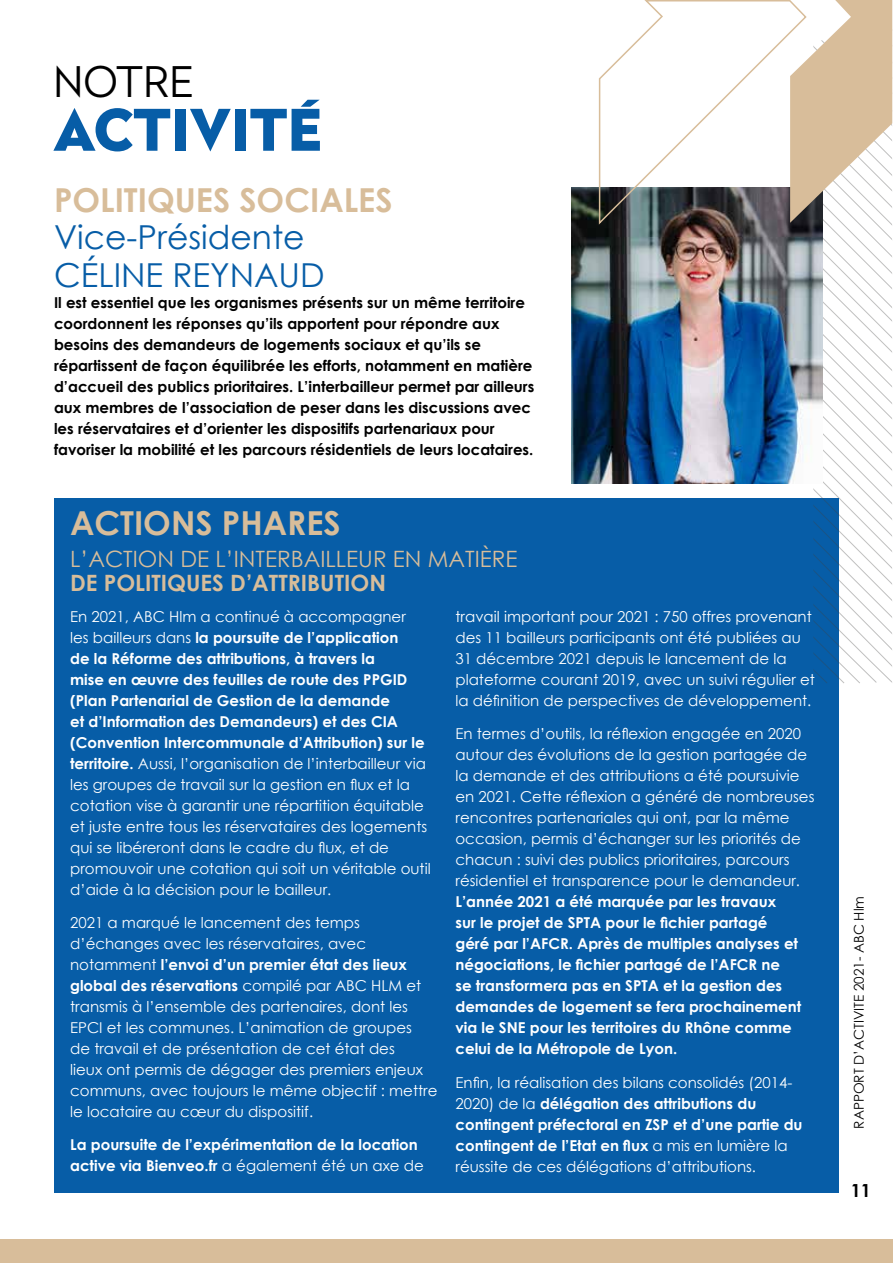
<style>
.page{position:relative;width:893px;height:1263px;background:#fff}
.page>*{position:absolute;margin:0;border:0;box-sizing:border-box;transform-origin:0 0}
.t1{font:900 57px "Radikal";color:#075da7}
.t2{font:300 42px "Radikal";color:#000}
.t3{font:700 33px "Century Gothic";color:#d8bd9a}
.t4{font:33px/37.5px "Century Gothic";color:#075da7}
.t5{font:22.5px "Century Gothic";color:#d8bd9a}
.t6{font:700 22.5px "Century Gothic";color:#d8bd9a}
.t7{font:700 18px "Century Gothic";color:#000}
.t8{font:15px/21px "Century Gothic";color:#fff}
.t9{font:700 15px/21px "Century Gothic";color:#000}
.t10{font:700 15px/21px "Century Gothic";color:#fff}
.t11{font:13.5px "Century Gothic";color:#000}
.s1{font-weight:700}
.s2{font-weight:400}
</style>
<div class="page">
<div style="left:0;top:1240px;width:893px;height:23px;background:#d8bd9a"></div>
<div style="left:0;top:1239px;width:893px;height:22px;background:#d8bd9a"></div>
<hr style="left:0;top:0;width:1px;height:1263px;background:#075da7">
<div style="left:54px;top:498px;width:785px;height:695px;background:#075da7"></div>
<svg style="left:813px;top:223px;width:79px;height:461px"></svg>
<img style="left:572px;top:187px;width:251px;height:296px">
<svg style="left:808px;top:0;width:84px;height:223px"></svg>
<svg style="left:598px;top:0;width:210px;height:226px"></svg>
<h2 class="t2" style="left:53px;top:52px;width:141px">NOTRE</h2>
<h1 class="t1" style="left:53px;top:87px;width:270px">ACTIVITÉ</h1>
<h3 class="t3" style="left:54px;top:175px;width:340px">POLITIQUES SOCIALES</h3>
<h3 class="t4" style="left:54px;top:218px;width:272px">Vice-Présidente<br>CÉLINE REYNAUD</h3>
<p class="t9" style="left:54px;top:291px;width:482px">Il est essentiel que les organismes présents sur un même territoire coordonnent les réponses qu’ils apportent pour répondre aux besoins des demandeurs de logements sociaux et qu’ils se répartissent de façon équilibrée les efforts, notamment en matière d’accueil des publics prioritaires. L’interbailleur permet par ailleurs aux membres de l’association de peser dans les discussions avec les réservataires et d’orienter les dispositifs partenariaux pour favoriser la mobilité et les parcours résidentiels de leurs locataires.</p>
<h3 class="t3" style="left:70px;top:498px;width:272px">ACTIONS PHARES</h3>
<h3 class="t5" style="left:70px;top:543px;width:449px">L’ACTION DE L’INTERBAILLEUR EN MATIÈRE</h3>
<h3 class="t6" style="left:70px;top:566px;width:317px">DE POLITIQUES D’ATTRIBUTION</h3>
<p class="t8" style="left:70px;top:605px;width:362px">En 2021, ABC Hlm a continué à accompagner<br>les bailleurs dans <span class="s1">la poursuite de l’application<br>de la Réforme des attributions, à travers la<br>mise en œuvre des feuilles de route des PPGID (Plan Partenarial de Gestion de la demande<br>et d’Information des Demandeurs) et des CIA (Convention Intercommunale d’Attribution) sur le territoire.</span> Aussi, l’organisation de l’interbailleur via les groupes de travail sur la gestion en flux et la cotation vise à garantir une répartition équitable et juste entre tous les réservataires des logements qui se libéreront dans le cadre du flux, et de promouvoir une cotation qui soit un véritable outil d’aide à la décision pour le bailleur.</p>
<p class="t8" style="left:70px;top:911px;width:369px">2021 a marqué le lancement des temps d’échanges avec les réservataires, avec notamment <span class="s1">l’envoi d’un premier état des lieux global des réservations</span> compilé par ABC HLM et transmis à l’ensemble des partenaires, dont les EPCI et les communes. L’animation de groupes<br>de travail et de présentation de cet état des<br>lieux ont permis de dégager des premiers enjeux communs, avec toujours le même objectif : mettre le locataire au cœur du dispositif.</p>
<p class="t10" style="left:70px;top:1133px;width:355px">La poursuite de l’expérimentation de la location active via Bienveo.fr <span class="s2">a également été un axe de</span></p>
<p class="t8" style="left:455px;top:605px;width:361px">travail important pour 2021 : 750 offres provenant des 11 bailleurs participants ont été publiées au 31 décembre 2021 depuis le lancement de la plateforme courant 2019, avec un suivi régulier et la définition de perspectives de développement.</p>
<p class="t8" style="left:455px;top:722px;width:361px">En termes d’outils, la réflexion engagée en 2020 autour des évolutions de la gestion partagée de la demande et des attributions a été poursuivie en 2021. Cette réflexion a généré de nombreuses rencontres partenariales qui ont, par la même occasion, permis d’échanger sur les priorités de chacun : suivi des publics prioritaires, parcours résidentiel et transparence pour le demandeur.</p>
<p class="t10" style="left:455px;top:890px;width:347px">L’année 2021 a été marquée par les travaux<br>sur le projet de SPTA pour le fichier partagé géré par l’AFCR. Après de multiples analyses et négociations, le fichier partagé de l’AFCR ne<br>se transformera pas en SPTA et la gestion des demandes de logement se fera prochainement via le SNE pour les territoires du Rhône comme celui de la Métropole de Lyon.</p>
<p class="t8" style="left:455px;top:1072px;width:349px">Enfin, la réalisation des bilans consolidés (2014- 2020) de la <span class="s1">délégation des attributions du contingent préfectoral en ZSP et d’une partie du contingent de l’Etat en flux</span> a mis en lumière la réussite de ces délégations d’attributions.</p>
<p class="t11" style="left:850px;top:1128px;width:234px;rotate:-90deg">RAPPORT D’ACTIVITE 2021- ABC Hlm</p>
<p class="t7" style="left:851px;top:1177px;width:22px">11</p>
</div>
